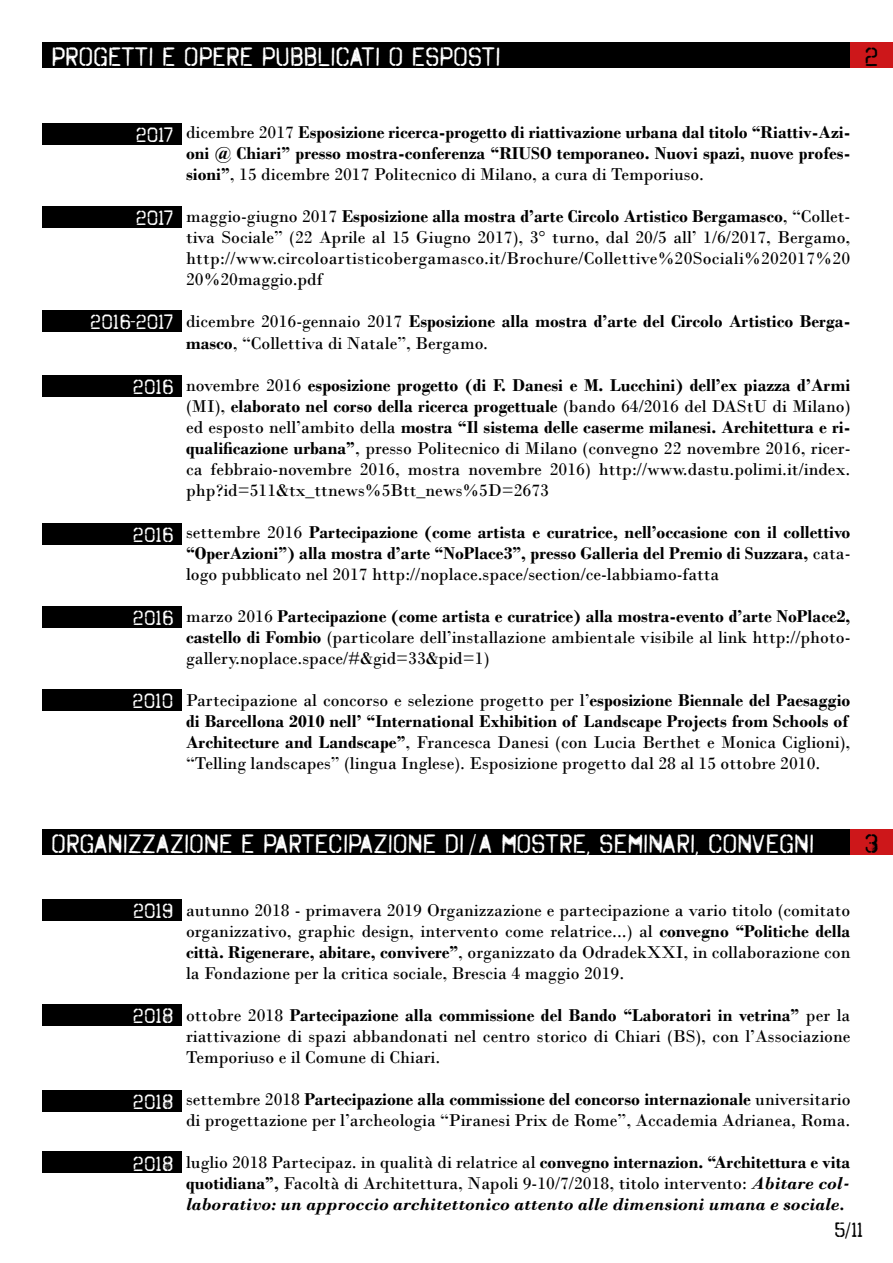
<style>
.page{position:relative;width:893px;height:1263px;background:#fff}
.page>*{position:absolute;margin:0;border:0;box-sizing:border-box;transform-origin:0 0}
.t1{font:27px "Octin Spraypaint Free";color:#fff}
.t2{font:27px "Octin Spraypaint Free";color:#000}
.t3{font:21px "Octin Spraypaint Free";color:#fff}
.t4{font:21px "Octin Spraypaint Free";color:#000}
.t5{font:18px/21px "Bodoni";color:#000;text-align:justify}
.t6{font:700 18px/21px "Bodoni";color:#000;text-align:justify}
.s1{font-weight:400}
.s2{font-weight:700}
.s3{font-weight:700;font-style:italic}
</style>
<div class="page">
<div style="left:43px;top:43px;width:807px;height:25px;background:#000"></div>
<div style="left:43px;top:123px;width:139px;height:22px;background:#000"></div>
<div style="left:43px;top:375px;width:139px;height:21px;background:#000"></div>
<div style="left:43px;top:689px;width:139px;height:21px;background:#000"></div>
<div style="left:43px;top:310px;width:139px;height:22px;background:#000"></div>
<div style="left:43px;top:206px;width:139px;height:21px;background:#000"></div>
<div style="left:43px;top:523px;width:139px;height:21px;background:#000"></div>
<div style="left:43px;top:606px;width:139px;height:21px;background:#000"></div>
<div style="left:850px;top:43px;width:43px;height:25px;background:#cd171a"></div>
<div style="left:850px;top:829px;width:43px;height:26px;background:#cd171a"></div>
<div style="left:43px;top:829px;width:807px;height:26px;background:#000"></div>
<div style="left:43px;top:899px;width:139px;height:22px;background:#000"></div>
<div style="left:43px;top:1004px;width:139px;height:21px;background:#000"></div>
<div style="left:43px;top:1090px;width:139px;height:21px;background:#000"></div>
<div style="left:43px;top:1152px;width:139px;height:21px;background:#000"></div>
<h1 class="t1" style="left:51px;top:41px;width:451px">PROGETTI E OPERE PUBBLICATI O ESPOSTI</h1>
<h1 class="t2" style="left:865px;top:41px;width:16px">2</h1>
<p class="t3" style="left:136px;top:123px;width:39px">2017</p>
<p class="t3" style="left:136px;top:206px;width:39px">2017</p>
<p class="t3" style="left:90px;top:310px;width:84px">2016-2017</p>
<p class="t3" style="left:133px;top:375px;width:42px">2016</p>
<p class="t3" style="left:133px;top:523px;width:42px">2016</p>
<p class="t3" style="left:133px;top:606px;width:42px">2016</p>
<p class="t3" style="left:133px;top:689px;width:42px">2010</p>
<p class="t6" style="left:186px;top:122px;width:666px"><span class="s1">dicembre 2017</span> Esposizione ricerca-progetto di riattivazione urbana dal titolo “Riattiv-Azi&shy;oni @ Chiari” presso mostra-conferenza “RIUSO temporaneo. Nuovi spazi, nuove profes&shy;sioni”<span class="s1">, 15 dicembre 2017 Politecnico di Milano, a cura di Temporiuso.</span></p>
<p class="t5" style="left:186px;top:206px;width:666px">maggio-giugno 2017 <span class="s2">Esposizione alla mostra d’arte Circolo Artistico Bergamasco</span>, “Collet&shy;tiva Sociale” (22 Aprile al 15 Giugno 2017), 3° turno, dal 20/5 all’ 1/6/2017, Bergamo, http://www.circoloartisticobergamasco.it/Brochure/Collettive%20Sociali%202017%20<br>20%20maggio.pdf</p>
<p class="t6" style="left:186px;top:311px;width:666px"><span class="s1">dicembre 2016-gennaio 2017</span> Esposizione alla mostra d’arte del Circolo Artistico Berga&shy;masco<span class="s1">, “Collettiva di Natale”, Bergamo.</span></p>
<p class="t5" style="left:186px;top:374px;width:666px">novembre 2016 <span class="s2">esposizione progetto (di F. Danesi e M. Lucchini) dell’ex piazza d’Armi </span>(MI), <span class="s2">elaborato nel corso della ricerca progettuale</span> (bando 64/2016 del DAStU di Milano) ed esposto nell’ambito della <span class="s2">mostra “Il sistema delle caserme milanesi. Architettura e ri&shy;qualificazione urbana”</span>, presso Politecnico di Milano (convegno 22 novembre 2016, ricer&shy;ca febbraio-novembre 2016, mostra novembre 2016) http://www.dastu.polimi.it/index. php?id=511&amp;tx_ttnews%5Btt_news%5D=2673</p>
<p class="t6" style="left:186px;top:521px;width:666px"><span class="s1">settembre 2016</span> Partecipazione (come artista e curatrice, nell’occasione con il collettivo “OperAzioni”) alla mostra d’arte “NoPlace3”, presso Galleria del Premio di Suzzara, <span class="s1">cata&shy;logo pubblicato nel 2017 http://noplace.space/section/ce-labbiamo-fatta</span></p>
<p class="t5" style="left:186px;top:605px;width:666px">marzo 2016 <span class="s2">Partecipazione (come artista e curatrice) alla mostra-evento d’arte NoPlace2, castello di Fombio</span> (particolare dell’installazione ambientale visibile al link http://photo&shy;gallery.noplace.space/#&amp;gid=33&amp;pid=1)</p>
<p class="t5" style="left:186px;top:689px;width:666px;text-align:left">Partecipazione al concorso e selezione progetto per l’<span class="s2">esposizione Biennale del Paesaggio di Barcellona 2010 nell’ “International Exhibition of Landscape Projects from Schools of Architecture and Landscape”</span>, Francesca Danesi (con Lucia Berthet e Monica Ciglioni), “Telling landscapes” (lingua Inglese). Esposizione progetto dal 28 al 15 ottobre 2010.</p>
<h1 class="t1" style="left:51px;top:828px;width:764px">ORGANIZZAZIONE E PARTECIPAZIONE DI / A MOSTRE, SEMINARI, CONVEGNI</h1>
<h1 class="t2" style="left:865px;top:828px;width:16px">3</h1>
<p class="t3" style="left:133px;top:899px;width:42px">2019</p>
<p class="t3" style="left:133px;top:1004px;width:42px">2018</p>
<p class="t3" style="left:133px;top:1090px;width:42px">2018</p>
<p class="t3" style="left:133px;top:1151px;width:42px">2018</p>
<p class="t5" style="left:186px;top:899px;width:666px">autunno 2018 - primavera 2019 Organizzazione e partecipazione a vario titolo (comitato organizzativo, graphic design, intervento come relatrice...) al <span class="s2">convegno “Politiche della città. Rigenerare, abitare, convivere”</span>, organizzato da OdradekXXI, in collaborazione con la Fondazione per la critica sociale, Brescia 4 maggio 2019.</p>
<p class="t5" style="left:186px;top:1004px;width:666px">ottobre 2018 <span class="s2">Partecipazione alla commissione del Bando “Laboratori in vetrina”</span> per la riattivazione di spazi abbandonati nel centro storico di Chiari (BS), con l’Associazione Temporiuso e il Comune di Chiari.</p>
<p class="t5" style="left:186px;top:1088px;width:666px">settembre 2018 <span class="s2">Partecipazione alla commissione del concorso internazionale</span> universitario di progettazione per l’archeologia “Piranesi Prix de Rome”, Accademia Adrianea, Roma.</p>
<p class="t5" style="left:186px;top:1151px;width:666px">luglio 2018 Partecipaz. in qualità di relatrice al <span class="s2">convegno internazion. “Architettura e vita quotidiana”,</span> Facoltà di Architettura, Napoli 9-10/7/2018, titolo intervento: <span class="s3">Abitare col&shy;laborativo: un approccio architettonico attento alle dimensioni umana e sociale.</span></p>
<p class="t4" style="left:834px;top:1218px;width:31px">5/11</p>
</div>
